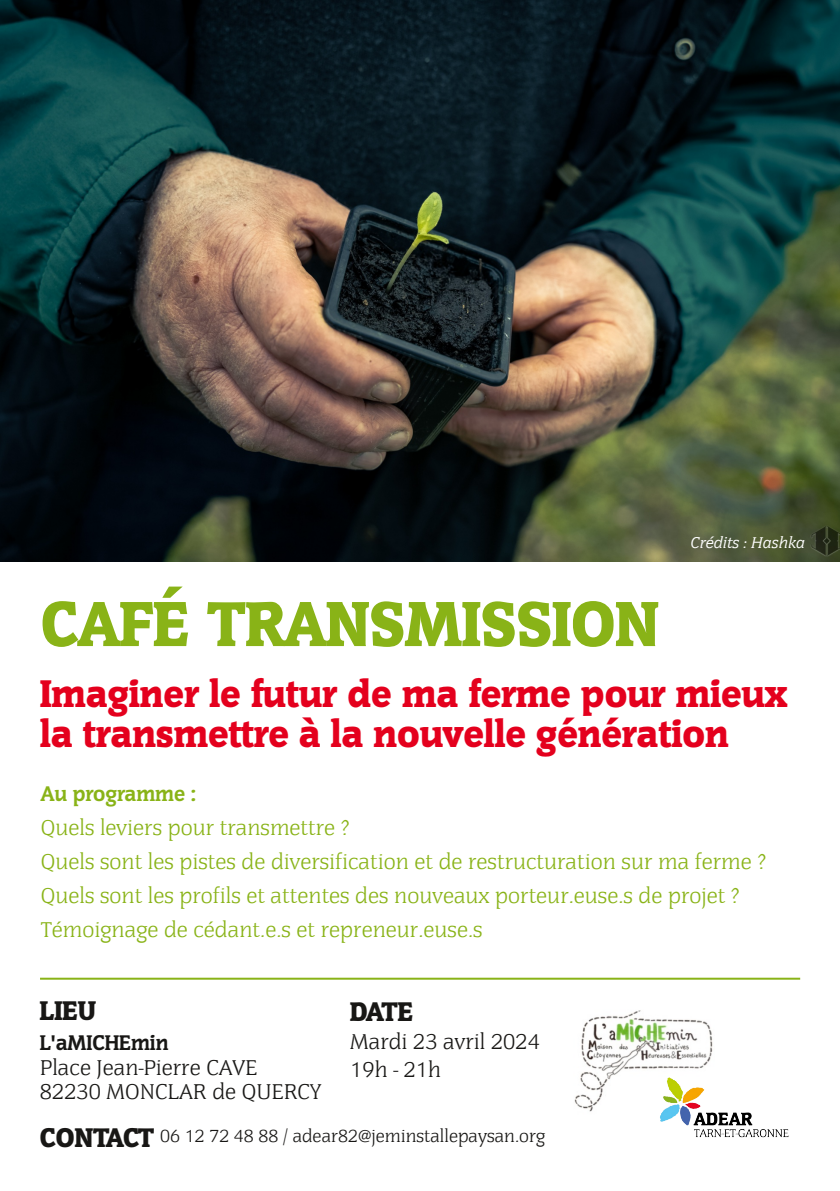
<style>
.page{position:relative;width:840px;height:1191px;background:#fff}
.page>*{position:absolute;margin:0;border:0;box-sizing:border-box;transform-origin:0 0}
.t1{font:800 66px "Congress EF";color:#89b317}
.t2{font:800 40px/40px "Congress EF";color:#e4001d}
.t3{font:800 28px "Congress EF";color:#181715}
.t4{font:300 22px/34px "Congress";color:#89b317}
.t5{font:300 22px/24px "Congress";color:#181715}
.t6{font:800 22px "Congress EF";letter-spacing:-.005em;color:#89b317}
.t7{font:800 22px "Congress EF";color:#181715}
.t8{font:300 18px "Congress";color:#181715}
.t9{font:italic 16px "Congress";color:#fff}
</style>
<div class="page">
<img style="left:0;top:0;width:839px;height:562px">
<hr style="left:40px;top:977px;width:759px;height:2px;background:#89b317">
<img style="left:574px;top:1010px;width:139px;height:102px">
<img style="left:651px;top:1071px;width:138px;height:67px">
<p class="t9" style="left:690px;top:533px;width:116px">Crédits : Hashka</p>
<h1 class="t1" style="left:41px;top:585px;width:619px">CAFÉ TRANSMISSION</h1>
<h2 class="t2" style="left:40px;top:673px;width:748px">Imaginer le futur de ma ferme pour mieux la transmettre à la nouvelle génération</h2>
<p class="t6" style="left:41px;top:780px;width:157px">Au programme :</p>
<p class="t4" style="left:41px;top:810px;width:726px">Quels leviers pour transmettre ?<br>Quels sont les pistes de diversification et de restructuration sur ma ferme ?<br>Quels sont les profils et attentes des nouveaux porteur.euse.s de projet ?<br>Témoignage de cédant.e.s et repreneur.euse.s</p>
<p class="t3" style="left:40px;top:994px;width:58px">LIEU</p>
<p class="t7" style="left:40px;top:1029px;width:130px">L'aMICHEmin</p>
<p class="t5" style="left:40px;top:1055px;width:282px">Place Jean-Pierre CAVE<br>82230 MONCLAR de QUERCY</p>
<p class="t8" style="left:160px;top:1125px;width:386px">06 12 72 48 88 / adear82@jeminstallepaysan.org</p>
<p class="t3" style="left:350px;top:995px;width:64px">DATE</p>
<p class="t5" style="left:350px;top:1027px;width:191px;line-height:28px">Mardi 23 avril 2024<br>19h - 21h</p>
<p class="t3" style="left:40px;top:1121px;width:115px">CONTACT</p>
</div>
